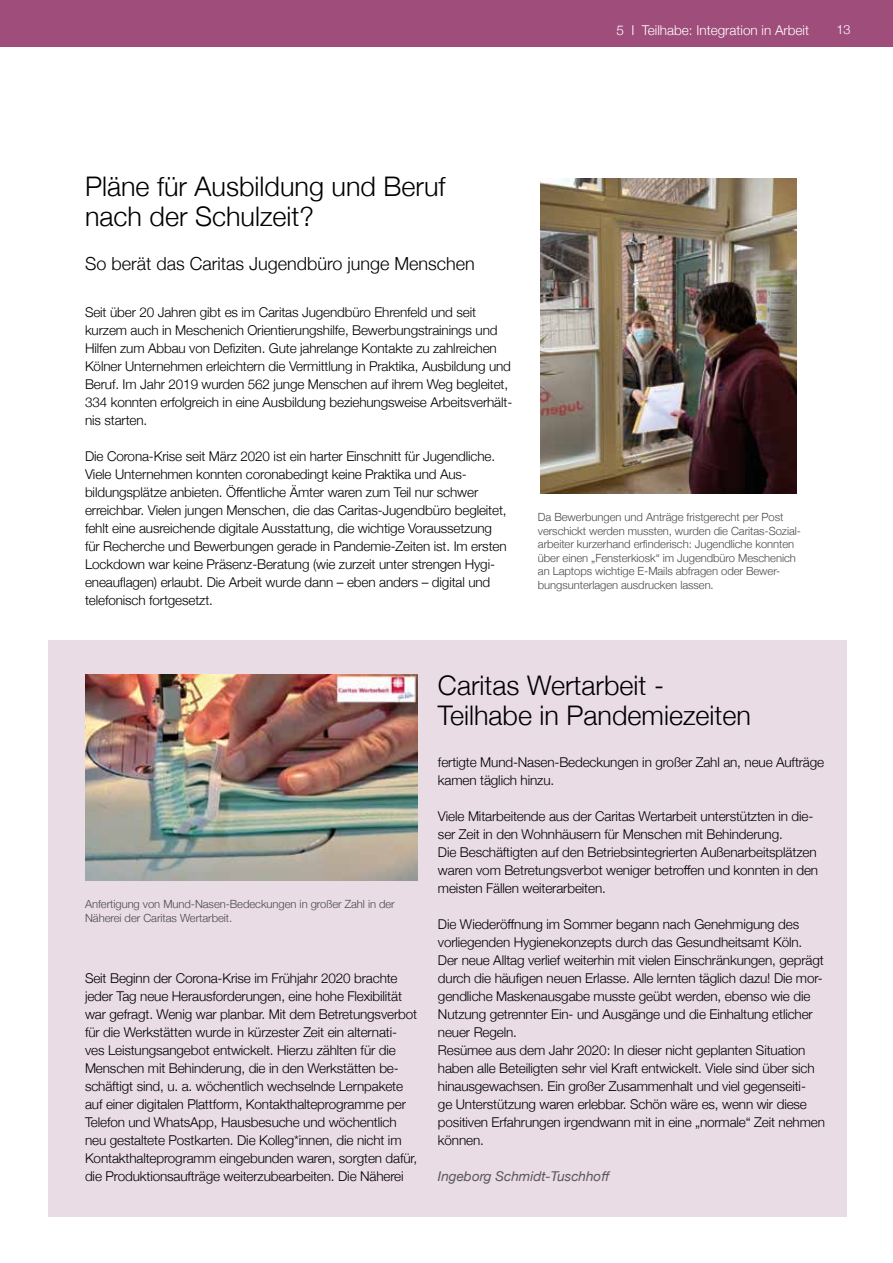
<style>
.page{position:relative;width:893px;height:1263px;background:#fff}
.page>*{position:absolute;margin:0;border:0;box-sizing:border-box;transform-origin:0 0}
.t1{font:300 27px/30px "Helvetica Neue";color:#000}
.t2{font:300 18px "Helvetica Neue";color:#000}
.t3{font:300 13.5px/18px "Helvetica Neue";letter-spacing:-.01em;color:#000}
.t4{font:300 13.5px "Helvetica Neue";color:#fff}
.t5{font:italic 13.5px "Helvetica Neue";color:#575756}
.t6{font:300 12.75px "Helvetica Neue";color:#fff}
.t7{font:300 11.25px/13.5px "Helvetica Neue";letter-spacing:-.005em;color:#4a4a49}
</style>
<div class="page">
<div style="left:48px;top:641px;width:798px;height:576px;background:#eadce4"></div>
<div style="left:0;top:0;width:893px;height:47px;background:#9f4d7a"></div>
<img style="left:540px;top:178px;width:256px;height:316px">
<img style="left:85px;top:675px;width:332px;height:205px">
<p class="t6" style="left:836px;top:16px;width:16px">13</p>
<p class="t4" style="left:616px;top:19px;width:194px">5 I Teilhabe: Integration in Arbeit</p>
<p class="t6" style="left:836px;top:19px;width:16px">13</p>
<h1 class="t1" style="left:85px;top:170px;width:362px">Pläne für Ausbildung und Beruf nach der Schulzeit?</h1>
<h2 class="t2" style="left:85px;top:249px;width:391px">So berät das Caritas Jugendbüro junge Menschen</h2>
<p class="t3" style="left:85px;top:302px;width:429px">Seit über 20 Jahren gibt es im Caritas Jugendbüro Ehrenfeld und seit kurzem auch in Meschenich Orientierungshilfe, Bewerbungstrainings und Hilfen zum Abbau von Defiziten. Gute jahrelange Kontakte zu zahlreichen Kölner Unternehmen erleichtern die Vermittlung in Praktika, Ausbildung und Beruf. Im Jahr 2019 wurden 562 junge Menschen auf ihrem Weg begleitet, 334 konnten erfolgreich in eine Ausbildung beziehungsweise Arbeitsverhält&shy;nis starten.</p>
<p class="t3" style="left:85px;top:446px;width:423px">Die Corona-Krise seit März 2020 ist ein harter Einschnitt für Jugendliche.<br>Viele Unternehmen konnten coronabedingt keine Praktika und Aus&shy;bildungsplätze anbieten. Öffentliche Ämter waren zum Teil nur schwer erreichbar. Vielen jungen Menschen, die das Caritas-Jugendbüro begleitet, fehlt eine ausreichende digitale Ausstattung, die wichtige Voraussetzung für Recherche und Bewerbungen gerade in Pandemie-Zeiten ist. Im ersten Lockdown war keine Präsenz-Beratung (wie zurzeit unter strengen Hygi&shy;eneauflagen) erlaubt. Die Arbeit wurde dann – eben anders – digital und telefonisch fortgesetzt.</p>
<p class="t7" style="left:538px;top:510px;width:265px">Da Bewerbungen und Anträge fristgerecht per Post verschickt werden mussten, wurden die Caritas-Sozial&shy;arbeiter kurzerhand erfinderisch: Jugendliche konnten über einen „Fensterkiosk“ im Jugendbüro Meschenich an Laptops wichtige E-Mails abfragen oder Bewer&shy;bungsunterlagen ausdrucken lassen.</p>
<p class="t7" style="left:85px;top:896px;width:311px">Anfertigung von Mund-Nasen-Bedeckungen in großer Zahl in der<br>Näherei der Caritas Wertarbeit.</p>
<p class="t3" style="left:85px;top:968px;width:334px">Seit Beginn der Corona-Krise im Frühjahr 2020 brachte jeder Tag neue Herausforderungen, eine hohe Flexibilität war gefragt. Wenig war planbar. Mit dem Betretungsverbot für die Werkstätten wurde in kürzester Zeit ein alternati&shy;ves Leistungsangebot entwickelt. Hierzu zählten für die Menschen mit Behinderung, die in den Werkstätten be&shy;schäftigt sind, u. a. wöchentlich wechselnde Lernpakete auf einer digitalen Plattform, Kontakthalteprogramme per Telefon und WhatsApp, Hausbesuche und wöchentlich neu gestaltete Postkarten. Die Kolleg*innen, die nicht im Kontakthalteprogramm eingebunden waren, sorgten dafür, die Produktionsaufträge weiterzubearbeiten. Die Näherei</p>
<h1 class="t1" style="left:438px;top:669px;width:315px">Caritas Wertarbeit -<br>Teilhabe in Pandemiezeiten</h1>
<p class="t3" style="left:438px;top:752px;width:388px">fertigte Mund-Nasen-Bedeckungen in großer Zahl an, neue Aufträge kamen täglich hinzu.</p>
<p class="t3" style="left:438px;top:806px;width:382px">Viele Mitarbeitende aus der Caritas Wertarbeit unterstützten in die&shy;ser Zeit in den Wohnhäusern für Menschen mit Behinderung.<br>Die Beschäftigten auf den Betriebsintegrierten Außenarbeitsplätzen waren vom Betretungsverbot weniger betroffen und konnten in den meisten Fällen weiterarbeiten.</p>
<p class="t3" style="left:438px;top:914px;width:388px">Die Wiederöffnung im Sommer begann nach Genehmigung des vorliegenden Hygienekonzepts durch das Gesundheitsamt Köln.<br>Der neue Alltag verlief weiterhin mit vielen Einschränkungen, geprägt durch die häufigen neuen Erlasse. Alle lernten täglich dazu! Die mor&shy;gendliche Maskenausgabe musste geübt werden, ebenso wie die Nutzung getrennter Ein- und Ausgänge und die Einhaltung etlicher neuer Regeln.<br>Resümee aus dem Jahr 2020: In dieser nicht geplanten Situation haben alle Beteiligten sehr viel Kraft entwickelt. Viele sind über sich hinausgewachsen. Ein großer Zusammenhalt und viel gegenseiti-<br>ge Unterstützung waren erlebbar. Schön wäre es, wenn wir diese positiven Erfahrungen irgendwann mit in eine „normale“ Zeit nehmen können.</p>
<p class="t5" style="left:438px;top:1166px;width:174px">Ingeborg Schmidt-Tuschhoff</p>
</div>
